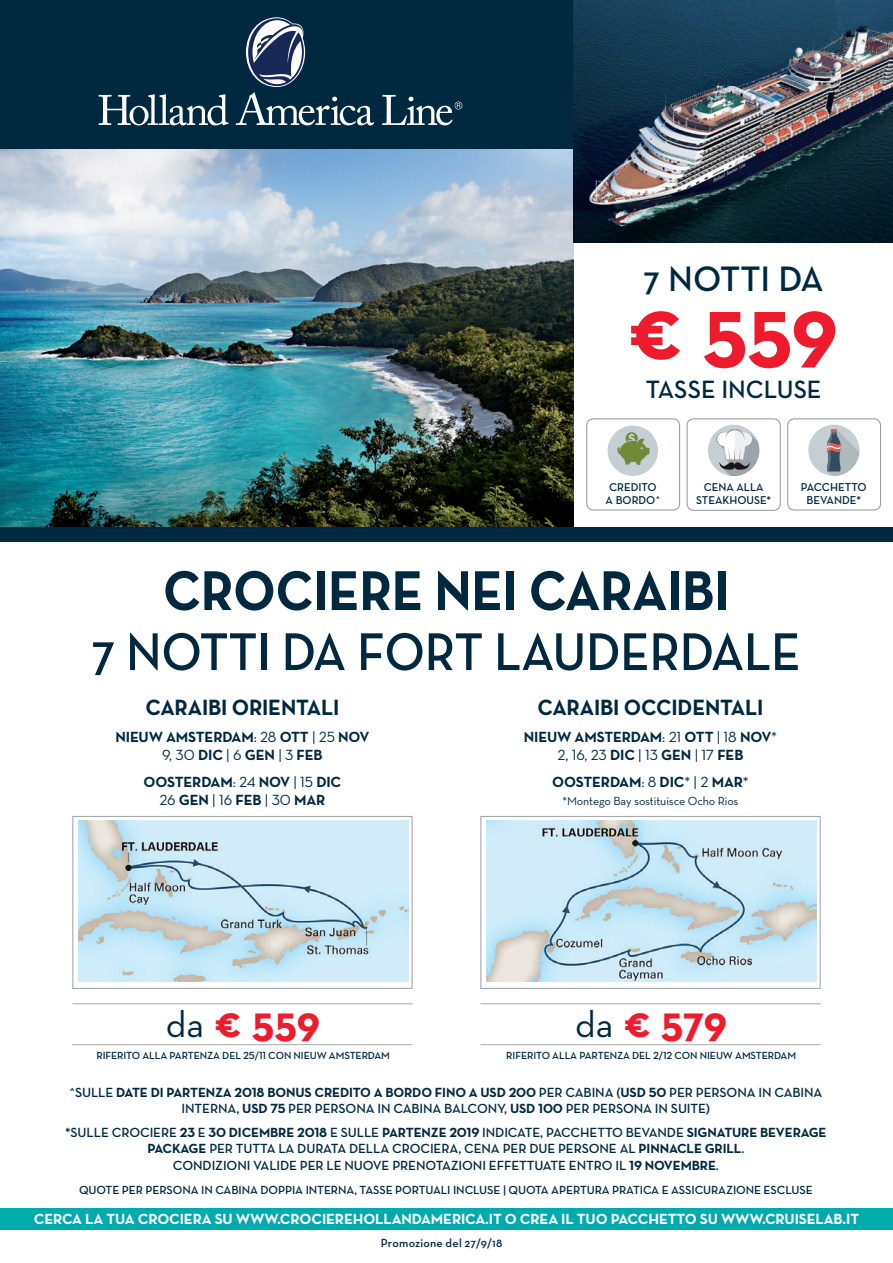
<style>
.page{position:relative;width:893px;height:1263px;background:#fff}
.page>*{position:absolute;margin:0;border:0;box-sizing:border-box;transform-origin:0 0}
.t1{font:700 90px "Neutraface Text";color:#ee1b2d}
.t2{font:700 57px "Neutraface Text";letter-spacing:-.01em;color:#00283f;scale:.94 1}
.t3{font:600 54px "Neutraface Text";letter-spacing:-.01em;color:#00283f;scale:.94 1}
.t4{font:700 45px "Neutraface Text";color:#ee1b2d}
.t5{font:600 36px "Neutraface Text";color:#00283f}
.t6{font:600 25.5px "Neutraface Text";color:#00283f}
.t7{font:700 22.5px "Neutraface Text";letter-spacing:-.01em;color:#00283f}
.t8{font:700 15px/18px "Neutraface Text";letter-spacing:-.01em;color:#00283f;text-align:center}
.t9{font:700 15px "Neutraface Text";letter-spacing:-.01em;color:#fff}
.t10{font:600 13.5px/16.2px "Neutraface Text";letter-spacing:-.01em;color:#00283f;text-align:center}
.t11{font:600 12px "Neutraface Text";letter-spacing:-.01em;color:#00283f}
.t12{font:12px "Neutraface Text";letter-spacing:-.01em;color:#00283f}
.t13{font:600 12px "Neutraface Text";letter-spacing:.015em;color:#00283f}
.t14{font:600 11.7px/12.8px "Neutraface Text";color:#00283f;text-align:center}
.t15{font:600 11.55px/12.8px "Neutraface Text";color:#00283f;text-align:center}
.t16{font:600 10.5px "Neutraface Text";letter-spacing:-.01em;color:#00283f}
.s1{font-weight:400}
.s2{font-weight:400;font-size:37.5px;color:#00283f}
.s3{font-weight:700}
</style>
<div class="page">
<div style="left:0;top:0;width:574px;height:275px;background:#00283f"></div>
<img style="left:0;top:149px;width:574px;height:378px">
<svg style="left:236px;top:17px;width:138px;height:109px"></svg>
<svg style="left:99px;top:94px;width:130px;height:32px"></svg>
<svg style="left:382px;top:95px;width:80px;height:30px"></svg>
<div style="left:0;top:527px;width:893px;height:15px;background:#00283f"></div>
<img style="left:574px;top:0;width:319px;height:242px">
<div style="left:72px;top:816px;width:341px;height:173px;border:1px solid #a8a9ad"></div>
<img style="left:78px;top:820px;width:330px;height:162px">
<hr style="left:72px;top:1003px;width:341px;height:1px;background:#a8a9ad">
<hr style="left:72px;top:1044px;width:341px;height:1px;background:#a8a9ad">
<div style="left:0;top:1208px;width:893px;height:22px;background:#00aaad"></div>
<div style="left:480px;top:816px;width:341px;height:173px;border:1px solid #a8a9ad"></div>
<img style="left:486px;top:820px;width:330px;height:162px">
<hr style="left:480px;top:1003px;width:341px;height:1px;background:#a8a9ad">
<hr style="left:480px;top:1044px;width:341px;height:1px;background:#a8a9ad">
<div style="left:687px;top:419px;width:93px;height:92px;border:1px solid #939598;border-radius:7px"></div>
<svg style="left:708px;top:425px;width:51px;height:51px"></svg>
<div style="left:787px;top:419px;width:94px;height:91px;border:1px solid #939598;border-radius:7px"></div>
<svg style="left:808px;top:425px;width:51px;height:51px"></svg>
<div style="left:586px;top:419px;width:94px;height:91px;border:1px solid #939598;border-radius:7px"></div>
<svg style="left:608px;top:425px;width:50px;height:51px"></svg>
<h3 class="t5" style="left:643px;top:257px;width:182px">7 NOTTI DA</h3>
<h1 class="t1" style="left:629px;top:270px;width:211px">€ 559</h1>
<h3 class="t6" style="left:646px;top:373px;width:177px">TASSE INCLUSE</h3>
<p class="t15" style="left:606px;top:481px;width:56px;text-align:left">CREDITO<br>A BORDO^</p>
<p class="t15" style="left:696px;top:481px;width:77px">CENA ALLA<br>STEAKHOUSE*</p>
<p class="t14" style="left:801px;top:481px;width:67px">PACCHETTO<br>BEVANDE*</p>
<h2 class="t2" style="left:163px;top:554px;width:604px">CROCIERE NEI CARAIBI</h2>
<h3 class="t3" style="left:92px;top:618px;width:756px">7 NOTTI DA FORT LAUDERDALE</h3>
<h3 class="t7" style="left:146px;top:693px;width:195px">CARAIBI ORIENTALI</h3>
<p class="t8" style="left:115px;top:728px;width:255px">NIEUW AMSTERDAM<span class="s1">: 28</span> OTT <span class="s1">| 25</span> NOV<br><span class="s1">9, 30</span> DIC <span class="s1">| 6</span> GEN <span class="s1">| 3</span> FEB</p>
<p class="t8" style="left:144px;top:773px;width:199px">OOSTERDAM<span class="s1">: 24</span> NOV <span class="s1">| 15</span> DIC<br><span class="s1">26</span> GEN <span class="s1">| 16</span> FEB <span class="s1">| 30</span> MAR</p>
<h3 class="t4" style="left:166px;top:992px;width:156px"><span class="s2">da</span> € 559</h3>
<p class="t16" style="left:96px;top:1049px;width:295px">RIFERITO ALLA PARTENZA DEL 25/11 CON NIEUW AMSTERDAM</p>
<h3 class="t7" style="left:538px;top:693px;width:227px">CARAIBI OCCIDENTALI</h3>
<p class="t8" style="left:524px;top:728px;width:255px">NIEUW AMSTERDAM<span class="s1">: 21</span> OTT <span class="s1">| 18</span> NOV<span class="s1">*<br>2, 16, 23</span> DIC <span class="s1">| 13</span> GEN <span class="s1">| 17</span> FEB</p>
<p class="t8" style="left:552px;top:773px;width:198px">OOSTERDAM<span class="s1">: 8</span> DIC<span class="s1">* | 2</span> MAR<span class="s1">*</span></p>
<p class="t12" style="left:562px;top:793px;width:178px">*Montego Bay sostituisce Ocho Rios</p>
<h3 class="t4" style="left:575px;top:992px;width:154px"><span class="s2">da</span> € 579</h3>
<p class="t16" style="left:506px;top:1049px;width:291px">RIFERITO ALLA PARTENZA DEL 2/12 CON NIEUW AMSTERDAM</p>
<p class="t10" style="left:69px;top:1084px;width:754px">^SULLE <span class="s3">DATE DI PARTENZA 2018 BONUS CREDITO A BORDO FINO A USD 200</span> PER CABINA (<span class="s3">USD 50</span> PER PERSONA IN CABINA<br>INTERNA, <span class="s3">USD 75</span> PER PERSONA IN CABINA BALCONY, <span class="s3">USD 100</span> PER PERSONA IN SUITE)</p>
<p class="t10" style="left:65px;top:1124px;width:763px">*SULLE CROCIERE <span class="s3">23</span> E <span class="s3">30 DICEMBRE 2018</span> E SULLE <span class="s3">PARTENZE 2019</span> INDICATE, PACCHETTO BEVANDE <span class="s3">SIGNATURE BEVERAGE<br>PACKAGE</span> PER TUTTA LA DURATA DELLA CROCIERA, CENA PER DUE PERSONE AL <span class="s3">PINNACLE GRILL</span>.<br>CONDIZIONI VALIDE PER LE NUOVE PRENOTAZIONI EFFETTUATE ENTRO IL <span class="s3">19 NOVEMBRE</span>.</p>
<p class="t11" style="left:79px;top:1182px;width:735px">QUOTE PER PERSONA IN CABINA DOPPIA INTERNA, TASSE PORTUALI INCLUSE | QUOTA APERTURA PRATICA E ASSICURAZIONE ESCLUSE</p>
<p class="t9" style="left:34px;top:1209px;width:827px">CERCA LA TUA CROCIERA SU WWW.CROCIEREHOLLANDAMERICA.IT O CREA IL TUO PACCHETTO SU WWW.CRUISELAB.IT</p>
<p class="t13" style="left:381px;top:1236px;width:123px">Promozione del 27/9/18</p>
</div>
